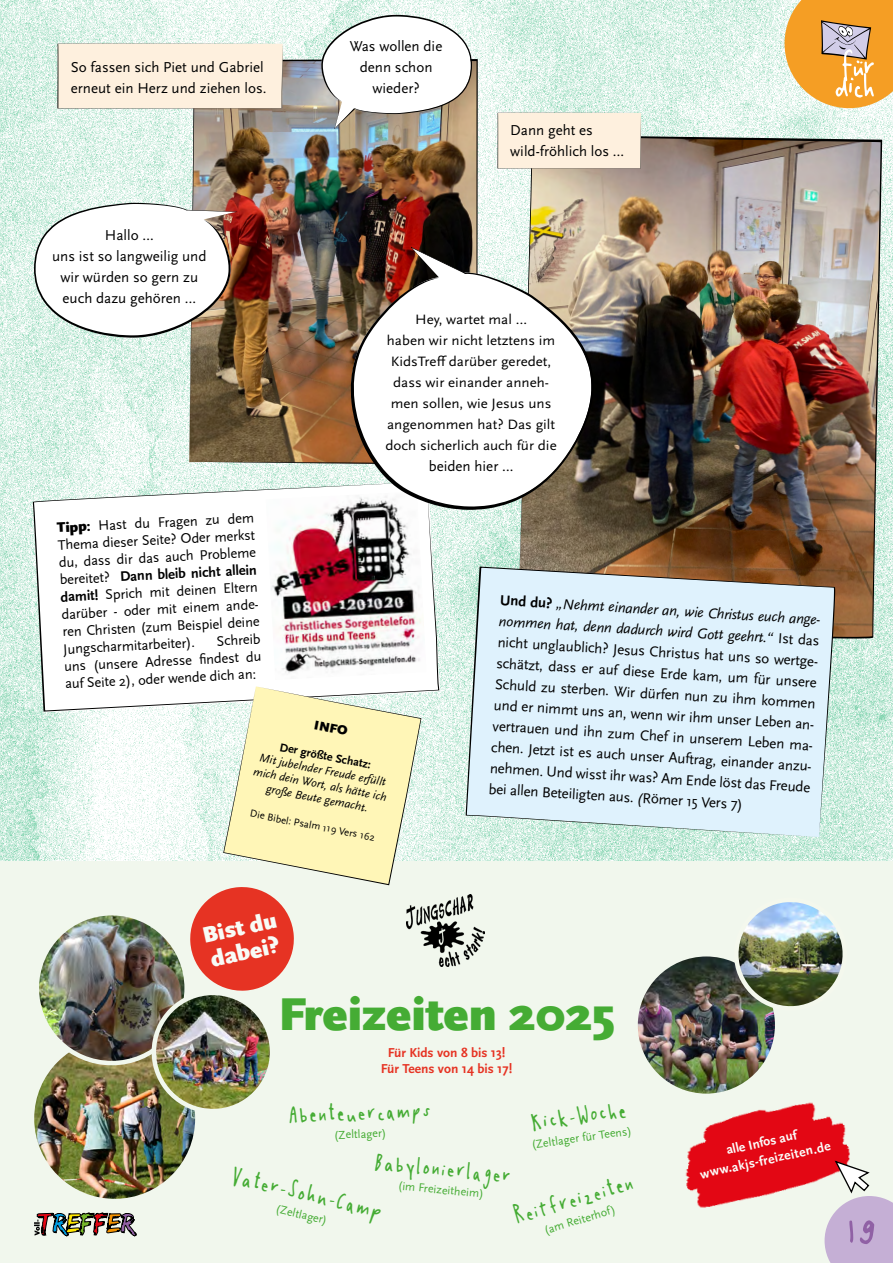
<style>
.page{position:relative;width:893px;height:1263px;background:#fff}
.page>*{position:absolute;margin:0;border:0;box-sizing:border-box;transform-origin:0 0}
.t1{font:76.5px "Handschrift";color:#9061a5}
.t2{font:51px "Druckschrift";letter-spacing:-.08em;color:#fff}
.t3{font:900 48px "Scala Sans OT";color:#45ac34}
.t4{font:34.05px "Handschrift";color:#45ac34}
.t5{font:900 23.25px/25px "Scala Sans OT";color:#f8fbf6}
.t6{font:15px/21.1px "Scala Sans OT";color:#000;text-align:center}
.t7{font:14.4px/17.4px "Scala Sans OT";color:#000}
.t8{font:14.1px/21px "Scala Sans OT";color:#000;text-align:center;scale:1.06 1}
.t9{font:700 13.5px/16.5px "Scala Sans OT";color:#e63323;text-align:center}
.t10{font:700 13.5px/18px "Scala Sans OT";color:#fbfdfa;text-align:center}
.t11{font:900 13.35px "Scala Sans OT";color:#000}
.t12{font:12px "Scala Sans OT";color:#45ac34}
.t13{font:italic 12px/14.4px "Scala Sans OT";color:#000;text-align:center}
.t14{font:700 12px "Scala Sans OT";color:#000}
.t15{font:10.5px "Scala Sans OT";color:#000}
.s1{font-weight:900}
.s2{font-weight:700}
.s3{font-style:italic}
.s4{font-size:94.5px}
</style>
<div class="page">
<img style="left:0;top:0;width:893px;height:862px">
<div style="left:0;top:862px;width:893px;height:401px;background:#f1f7ed"></div>
<img style="left:421px;top:894px;width:64px;height:72px">
<img style="left:32px;top:1036px;width:165px;height:165px;border-radius:83px">
<img style="left:37px;top:913px;width:150px;height:150px;border-radius:75px">
<div style="left:35px;top:911px;width:154px;height:154px;border:4px solid #f1f7ed;border-radius:50%"></div>
<img style="left:154px;top:993px;width:118px;height:118px;border-radius:59px">
<div style="left:152px;top:991px;width:122px;height:122px;border:4px solid #f1f7ed;border-radius:50%"></div>
<img style="left:685px;top:1102px;width:165px;height:106px">
<img style="left:638px;top:957px;width:136px;height:136px">
<div style="left:633px;top:952px;width:146px;height:146px;border:4px solid #f1f7ed;border-radius:50%"></div>
<img style="left:724px;top:902px;width:119px;height:113px">
<svg style="left:34px;top:1212px;width:102px;height:24px"></svg>
<img style="left:518px;top:135px;width:364px;height:503px">
<svg style="left:825px;top:1159px;width:68px;height:104px"></svg>
<img style="left:0;top:59px;width:16px;height:357px">
<svg style="left:784px;top:0;width:109px;height:108px;background:#e9a94f"></svg>
<img style="left:189px;top:59px;width:289px;height:405px">
<svg style="left:34px;top:203px;width:203px;height:135px"></svg>
<svg style="left:321px;top:15px;width:151px;height:114px"></svg>
<div style="left:57px;top:43px;width:226px;height:65px;background:#fef0de"></div>
<svg style="left:33px;top:481px;width:406px;height:231px"></svg>
<img style="left:266px;top:491px;width:160px;height:189px">
<div style="left:497px;top:112px;width:144px;height:56px;background:#fef0de"></div>
<img style="left:297px;top:234px;width:336px;height:316px">
<svg style="left:466px;top:566px;width:369px;height:271px;background:#d8e9f0"></svg>
<svg style="left:189px;top:686px;width:232px;height:306px"></svg>
<p class="t6" style="left:71px;top:57px;width:197px;text-align:left">So fassen sich Piet und Gabriel erneut ein Herz und ziehen los.</p>
<p class="t6" style="left:350px;top:36px;width:94px">Was wollen die denn schon wieder?</p>
<p class="t6" style="left:510px;top:120px;width:115px;text-align:left">Dann geht es wild-fröhlich los …</p>
<h2 class="t2" style="left:833px;top:66px;width:45px">fürdich</h2>
<p class="t6" style="left:52px;top:225px;width:156px">Hallo …<br>uns ist so langweilig und wir würden so gern zu euch dazu gehören …</p>
<p class="t8" style="left:386px;top:309px;width:163px">Hey, wartet mal …<br>haben wir nicht letztens im<br>KidsTreff darüber geredet, dass wir einander anneh&shy;men sollen, wie Jesus uns angenommen hat? Das gilt doch sicherlich auch für die</p>
<p class="t6" style="left:429px;top:456px;width:86px">beiden hier …</p>
<p class="t7" style="left:57px;top:519px;width:202px;rotate:-3deg"><span class="s1">Tipp:</span> Hast du Fragen zu dem<br>Thema dieser Seite? Oder merkst du, dass dir das auch Probleme bereitet? <span class="s2">Dann bleib nicht allein damit!</span> Sprich mit deinen Eltern darüber - oder mit einem ande&shy;ren Christen (zum Beispiel deine<br>Jungscharmitarbeiter).</p>
<p class="t7" style="left:63px;top:641px;width:199px;text-align:justify;text-indent:154px;rotate:-3deg">Schreib uns (unsere Adresse fi ndest du auf Seite 2), oder wende dich an:</p>
<p class="t11" style="left:316px;top:717px;width:35px;rotate:11deg">INFO</p>
<p class="t14" style="left:281px;top:740px;width:94px;rotate:11deg">Der größte Schatz:</p>
<p class="t13" style="left:258px;top:750px;width:137px;rotate:11deg">Mit jubelnder Freude erfüllt mich dein Wort, als hätte ich große Beute gemacht.</p>
<p class="t15" style="left:251px;top:807px;width:128px;rotate:11deg">Die Bibel: Psalm 119 Vers 162</p>
<p class="t6" style="left:501px;top:588px;width:324px;text-align:justify;rotate:4deg"><span class="s2">Und du?</span> <span class="s3">„Nehmt einander an, wie Christus euch ange&shy;nommen hat, denn dadurch wird Gott geehrt.“</span> Ist das nicht unglaublich? Jesus Christus hat uns so wertge&shy;schätzt, dass er auf diese Erde kam, um für unsere Schuld zu sterben. Wir dürfen nun zu ihm kommen und er nimmt uns an, wenn wir ihm unser Leben an&shy;vertrauen und ihn zum Chef in unserem Leben ma&shy;chen. Jetzt ist es auch unser Auftrag, einander anzu&shy;nehmen. Und wisst ihr was? Am Ende löst das Freude bei allen Beteiligten aus. <span class="s3">(</span>Römer 15 Vers 7)</p>
<h3 class="t5" style="left:200px;top:924px;width:77px;rotate:-12deg">Bist du dabei?</h3>
<h3 class="t3" style="left:278px;top:987px;width:338px">Freizeiten 2025</h3>
<p class="t9" style="left:381px;top:1044px;width:133px">Für Kids von 8 bis 13!<br>Für Teens von 14 bis 17!</p>
<h3 class="t4" style="left:287px;top:1100px;width:145px;rotate:-2deg">Abenteuercamps</h3>
<p class="t12" style="left:334px;top:1128px;width:54px;rotate:-2deg">(Zeltlager)</p>
<h3 class="t4" style="left:528px;top:1108px;width:99px;rotate:-8deg">Kick-Woche</h3>
<p class="t12" style="left:531px;top:1138px;width:102px;rotate:-8deg">(Zeltlager für Teens)</p>
<h3 class="t4" style="left:376px;top:1146px;width:139px;rotate:6deg">Babylonierlager</h3>
<h3 class="t4" style="left:235px;top:1160px;width:158px;rotate:14deg">Vater-Sohn-Camp</h3>
<h3 class="t4" style="left:510px;top:1202px;width:127px;rotate:-16deg">Reitfreizeiten</h3>
<p class="t12" style="left:399px;top:1178px;width:88px;rotate:6deg">(im Freizeitheim)</p>
<p class="t12" style="left:278px;top:1202px;width:54px;rotate:14deg">(Zeltlager)</p>
<p class="t12" style="left:543px;top:1223px;width:75px;rotate:-16deg">(am Reiterhof)</p>
<p class="t10" style="left:694px;top:1149px;width:135px;rotate:-13deg">alle Infos auf www.akjs-freizeiten.de</p>
<h1 class="t1" style="left:846px;top:1203px;width:35px">1<span class="s4">9</span></h1>
</div>
